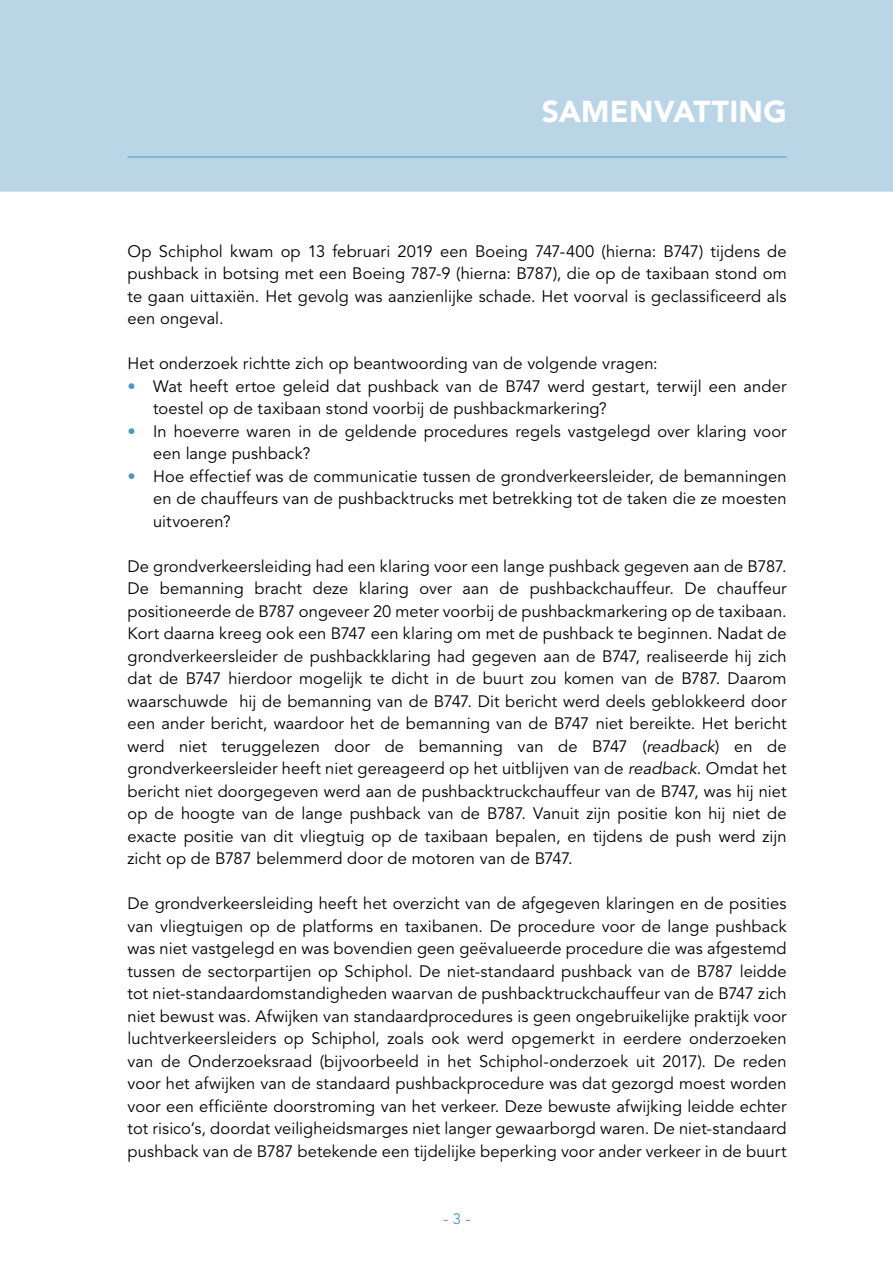
<style>
.page{position:relative;width:893px;height:1263px;background:#fff}
.page>*{position:absolute;margin:0;border:0;box-sizing:border-box;transform-origin:0 0}
.Hoofdstuk_kop_-nr{font:900 30px "Avenir LT Std";letter-spacing:.01em;color:#fff}
.Bodytekst{font:16.5px/22.5px "Avenir LT Std";letter-spacing:.005em;color:#000;text-align:justify}
.t1{font:15px "Avenir LT Std";color:#499abb}
.s1{font-weight:900;color:#499abb}
.s2{font-style:italic}
</style>
<div class="page">
<div style="left:0;top:0;width:893px;height:192px;background:#bad5e6"></div>
<hr style="left:128px;top:157px;width:659px;height:1px;background:#499abb">
<p class="Hoofdstuk_kop_-nr" style="left:542px;top:93px;width:246px">SAMENVATTING</p>
<p class="Bodytekst" style="left:128px;top:240px;width:661px">Op Schiphol kwam op 13 februari 2019 een Boeing 747-400 (hierna: B747) tijdens de pushback in botsing met een Boeing 787-9 (hierna: B787), die op de taxibaan stond om te gaan uittaxiën. Het gevolg was aanzienlijke schade. Het voorval is geclassificeerd als een ongeval.</p>
<p class="Bodytekst" style="left:128px;top:353px;width:532px">Het onderzoek richtte zich op beantwoording van de volgende vragen:</p>
<p class="Bodytekst" style="left:153px;top:375px;width:635px;text-indent:-26px"><span class="s1">•</span> Wat heeft ertoe geleid dat pushback van de B747 werd gestart, terwijl een ander toestel op de taxibaan stond voorbij de pushbackmarkering?</p>
<p class="Bodytekst" style="left:153px;top:420px;width:635px;text-indent:-26px"><span class="s1">•</span> In hoeverre waren in de geldende procedures regels vastgelegd over klaring voor een lange pushback?</p>
<p class="Bodytekst" style="left:153px;top:465px;width:635px;text-indent:-26px"><span class="s1">•</span> Hoe effectief was de communicatie tussen de grondverkeersleider, de bemanningen en de chauffeurs van de pushbacktrucks met betrekking tot de taken die ze moesten uitvoeren?</p>
<p class="Bodytekst" style="left:128px;top:555px;width:661px">De grondverkeersleiding had een klaring voor een lange pushback gegeven aan de B787.<br>De bemanning bracht deze klaring over aan de pushbackchauffeur. De chauffeur positioneerde de B787 ongeveer 20 meter voorbij de pushbackmarkering op de taxibaan.<br>Kort daarna kreeg ook een B747 een klaring om met de pushback te beginnen. Nadat de grondverkeersleider de pushbackklaring had gegeven aan de B747, realiseerde hij zich dat de B747 hierdoor mogelijk te dicht in de buurt zou komen van de B787. Daarom waarschuwde hij de bemanning van de B747. Dit bericht werd deels geblokkeerd door een ander bericht, waardoor het de bemanning van de B747 niet bereikte. Het bericht werd niet teruggelezen door de bemanning van de B747 (<span class="s2">readback</span>) en de grondverkeersleider heeft niet gereageerd op het uitblijven van de <span class="s2">readback</span>. Omdat het bericht niet doorgegeven werd aan de pushbacktruckchauffeur van de B747, was hij niet op de hoogte van de lange pushback van de B787. Vanuit zijn positie kon hij niet de exacte positie van dit vliegtuig op de taxibaan bepalen, en tijdens de push werd zijn zicht op de B787 belemmerd door de motoren van de B747.</p>
<p class="Bodytekst" style="left:128px;top:893px;width:661px">De grondverkeersleiding heeft het overzicht van de afgegeven klaringen en de posities van vliegtuigen op de platforms en taxibanen. De procedure voor de lange pushback was niet vastgelegd en was bovendien geen geëvalueerde procedure die was afgestemd tussen de sectorpartijen op Schiphol. De niet-standaard pushback van de B787 leidde tot niet-standaardomstandigheden waarvan de pushbacktruckchauffeur van de B747 zich niet bewust was. Afwijken van standaardprocedures is geen ongebruikelijke praktijk voor luchtverkeersleiders op Schiphol, zoals ook werd opgemerkt in eerdere onderzoeken van de Onderzoeksraad (bijvoorbeeld in het Schiphol-onderzoek uit 2017). De reden voor het afwijken van de standaard pushbackprocedure was dat gezorgd moest worden voor een efficiënte doorstroming van het verkeer. Deze bewuste afwijking leidde echter tot risico’s, doordat veiligheidsmarges niet langer gewaarborgd waren. De niet-standaard pushback van de B787 betekende een tijdelijke beperking voor ander verkeer in de buurt</p>
<p class="t1" style="left:443px;top:1210px;width:29px">- 3 -</p>
</div>
